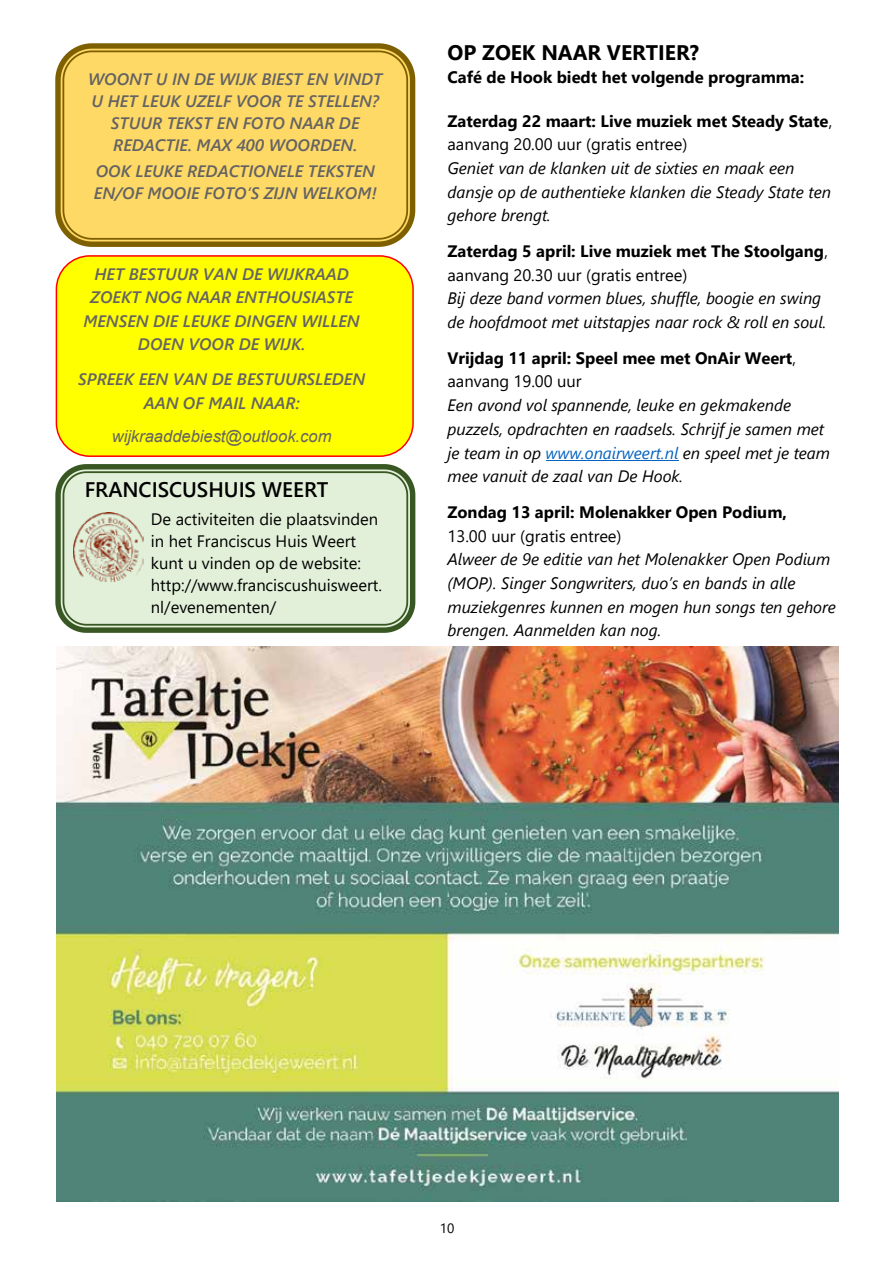
<style>
.page{position:relative;width:893px;height:1263px;background:#fff}
.page>*{position:absolute;margin:0;border:0;box-sizing:border-box;transform-origin:0 0}
.t1{font:600 21px "Segoe UI";color:#000}
.t2{font:700 21px "Segoe UI";color:#000}
.t3{font:italic 16.5px/23.7px "Segoe UI";color:#000}
.t4{font:italic 600 16.5px/22px "Segoe UI";color:#646363;text-align:center}
.t5{font:700 16.5px/23.5px "Segoe UI";color:#000}
.t6{font:16.5px/21.9px "Segoe UI";color:#000}
.t7{font:italic 16.5px "Arial";color:#646363}
.t8{font:13.5px "Segoe UI";color:#000}
.s1{font-weight:400}
.s2{color:#0563c1}
</style>
<div class="page">
<div style="left:56px;top:255px;width:358px;height:202px;background:#ff0;border:2px solid #f00;border-radius:33px"></div>
<svg style="left:55px;top:43px;width:360px;height:204px;background:#f2ce61"></svg>
<svg style="left:55px;top:464px;width:360px;height:169px;background:#9eb290"></svg>
<img style="left:74px;top:512px;width:66px;height:69px">
<div style="left:140px;top:507px;width:259px;height:113px;background:#e2f0d9"></div>
<div style="left:74px;top:474px;width:298px;height:33px;background:#e2f0d9"></div>
<img style="left:56px;top:646px;width:783px;height:555px">
<hr style="left:546px;top:460px;width:132px;height:1px;background:#0563c1">
<p class="t4" style="left:88px;top:65px;width:296px">WOONT U IN DE WIJK BIEST EN VINDT<br>U HET LEUK UZELF VOOR TE STELLEN?<br>STUUR TEKST EN FOTO NAAR DE<br>REDACTIE. MAX 400 WOORDEN.</p>
<p class="t4" style="left:94px;top:158px;width:284px;text-align:left">OOK LEUKE REDACTIONELE TEKSTEN<br>EN/OF MOOIE FOTO’S ZIJN WELKOM!</p>
<p class="t4" style="left:83px;top:259px;width:278px;line-height:23.4px">HET BESTUUR VAN DE WIJKRAAD<br>ZOEKT NOG NAAR ENTHOUSIASTE<br>MENSEN DIE LEUKE DINGEN WILLEN<br>DOEN VOOR DE WIJK.</p>
<p class="t4" style="left:78px;top:365px;width:288px;line-height:23.7px">SPREEK EEN VAN DE BESTUURSLEDEN<br>AAN OF MAIL NAAR:</p>
<p class="t7" style="left:112px;top:426px;width:221px">wijkraaddebiest@outlook.com</p>
<p class="t1" style="left:85px;top:470px;width:245px">FRANCISCUSHUIS WEERT</p>
<p class="t6" style="left:151px;top:506px;width:233px">De activiteiten die plaatsvinden in het Franciscus Huis Weert kunt u vinden op de website: http://www.franciscushuisweert. nl/evenementen/</p>
<p class="t2" style="left:447px;top:32px;width:253px">OP ZOEK NAAR VERTIER?</p>
<p class="t5" style="left:447px;top:64px;width:358px">Café de Hook biedt het volgende programma:</p>
<p class="t5" style="left:447px;top:108px;width:386px">Zaterdag 22 maart: Live muziek met Steady State<span class="s1">, aanvang 20.00 uur (gratis entree)</span></p>
<p class="t3" style="left:447px;top:154px;width:385px">Geniet van de klanken uit de sixties en maak een dansje op de authentieke klanken die Steady State ten gehore brengt.</p>
<p class="t5" style="left:447px;top:238px;width:382px">Zaterdag 5 april: Live muziek met The Stoolgang<span class="s1">, aanvang 20.30 uur (gratis entree)</span></p>
<p class="t3" style="left:447px;top:284px;width:380px">Bij deze band vormen blues, shuffle, boogie en swing de hoofdmoot met uitstapjes naar rock &amp; roll en soul.</p>
<p class="t5" style="left:447px;top:345px;width:350px">Vrijdag 11 april: Speel mee met OnAir Weert<span class="s1">, aanvang 19.00 uur</span></p>
<p class="t3" style="left:447px;top:391px;width:384px">Een avond vol spannende, leuke en gekmakende puzzels, opdrachten en raadsels. Schrijf je samen met je team in op <span class="s2">www.onairweert.nl</span> en speel met je team mee vanuit de zaal van De Hook.</p>
<p class="t5" style="left:447px;top:499px;width:341px">Zondag 13 april: Molenakker Open Podium,</p>
<p class="t6" style="left:447px;top:523px;width:176px">13.00 uur (gratis entree)</p>
<p class="t3" style="left:447px;top:545px;width:390px">Alweer de 9e editie van het Molenakker Open Podium (MOP). Singer Songwriters, duo’s en bands in alle muziekgenres kunnen en mogen hun songs ten gehore brengen. Aanmelden kan nog.</p>
<p class="t8" style="left:440px;top:1215px;width:16px">10</p>
</div>
